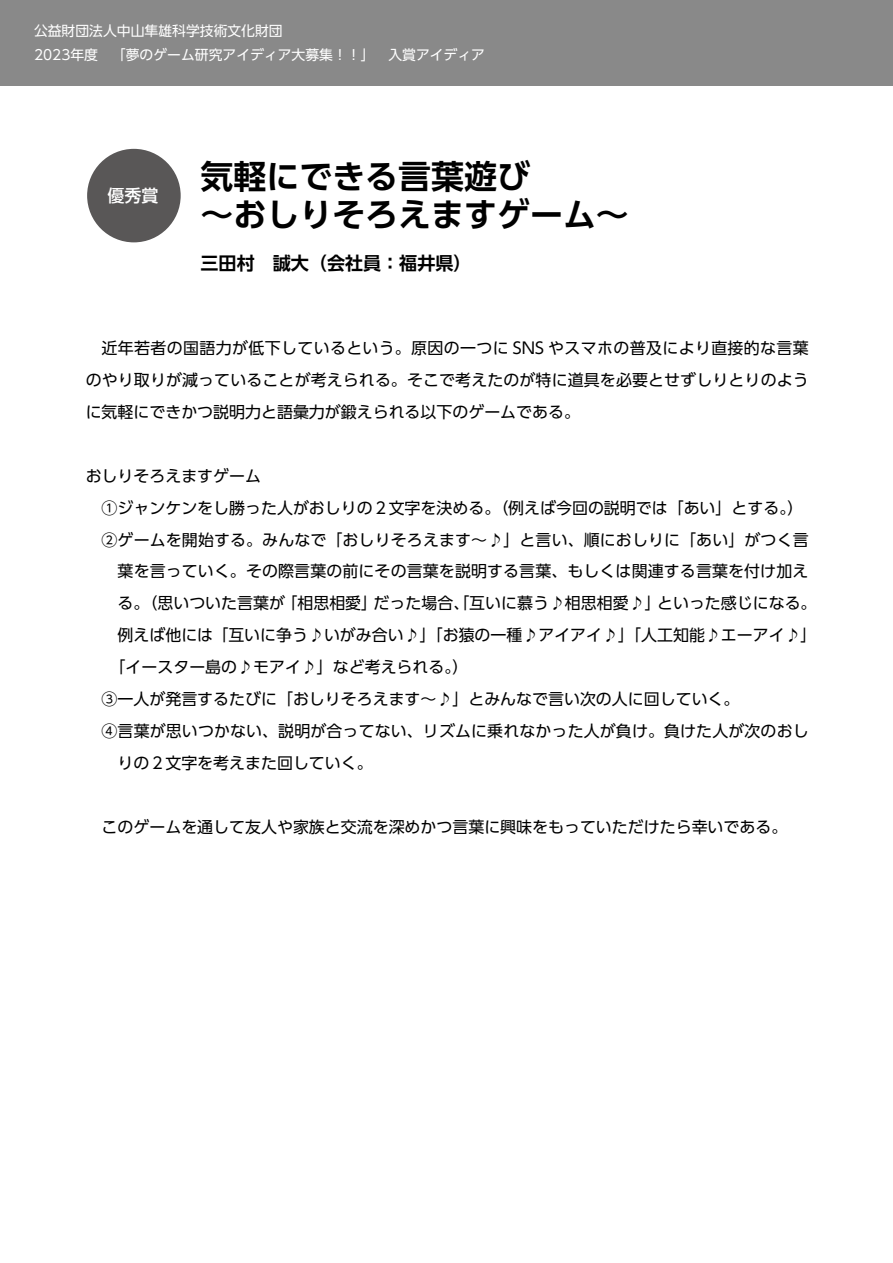
<style>
.page{position:relative;width:893px;height:1263px;background:#fff}
.page>*{position:absolute;margin:0;border:0;box-sizing:border-box;transform-origin:0 0}
.t1{font:700 33px/38.2px "UD Shin Go Pro De";color:#000}
.t2{font:700 18px "UD Shin Go Pro De";color:#000}
.t3{font:500 16.95px "UD Shin Go Pro";color:#fff}
.t4{font:15.9px/32px "UD Shin Go Pro";color:#000;text-align:justify}
.t5{font:13.8px/24.2px "UD Shin Go Pro";color:#fff}
</style>
<div class="page">
<div style="left:0;top:0;width:893px;height:85px;background:#898989"></div>
<div style="left:87px;top:149px;width:94px;height:93px;background:#595757;border-radius:50%"></div>
<p class="t5" style="left:34px;top:18px;width:453px">公益財団法人中山隼雄科学技術文化財団<br>2023年度　「夢のゲーム研究アイディア大募集！！」　入賞アイディア</p>
<p class="t3" style="left:107px;top:182px;width:53px">優秀賞</p>
<h1 class="t1" style="left:201px;top:156px;width:430px">気軽にできる言葉遊び<br>～おしりそろえますゲーム~</h1>
<p class="t2" style="left:201px;top:249px;width:273px">三田村　誠大（会社員：福井県(</p>
<p class="t4" style="left:86px;top:332px;width:725px;text-indent:16px">近年若者の国語力が低下しているという。原因の一つに SNS やスマホの普及により直接的な言葉のやり取りが減っていることが考えられる。そこで考えたのが特に道具を必要とせずしりとりのように気軽にできかつ説明力と語彙力が鍛えられる以下のゲームである。</p>
<p class="t4" style="left:86px;top:459px;width:177px">おしりそろえますゲーム</p>
<p class="t4" style="left:102px;top:491px;width:703px">①ジャンケンをし勝った人がおしりの２文字を決める。（例えば今回の説明では「あい」とする (。</p>
<p class="t4" style="left:102px;top:523px;width:709px">②ゲームを開始する。みんなで「おしりそろえます～♪」と言い、順におしりに「あい」がつく言</p>
<p class="t4" style="left:118px;top:555px;width:692px">葉を言っていく。その際言葉の前にその言葉を説明する言葉、もしくは関連する言葉を付け加え</p>
<p class="t4" style="left:657px;top:587px;width:161px">といった感じになる。</p>
<p class="t4" style="left:118px;top:587px;width:169px">る。（思いついた言葉が</p>
<p class="t4" style="left:118px;top:619px;width:700px">例えば他には「互いに争う♪いがみ合い♪」「お猿の一種♪アイアイ♪」「人工知能♪エーアイ♪「</p>
<p class="t4" style="left:110px;top:651px;width:360px">「イースター島の♪モアイ♪」など考えられる (。</p>
<p class="t4" style="left:102px;top:682px;width:639px">③一人が発言するたびに「おしりそろえます～♪」とみんなで言い次の人に回していく。</p>
<p class="t4" style="left:102px;top:714px;width:708px">④言葉が思いつかない、説明が合ってない、リズムに乗れなかった人が負け。負けた人が次のおし</p>
<p class="t4" style="left:118px;top:746px;width:257px">りの２文字を考えまた回していく。</p>
<p class="t4" style="left:374px;top:587px;width:289px">だった場合、「互いに慕う♪相思相愛♪」</p>
<p class="t4" style="left:281px;top:587px;width:97px">「相思相愛」</p>
<p class="t4" style="left:102px;top:810px;width:687px">このゲームを通して友人や家族と交流を深めかつ言葉に興味をもっていただけたら幸いである。</p>
</div>
